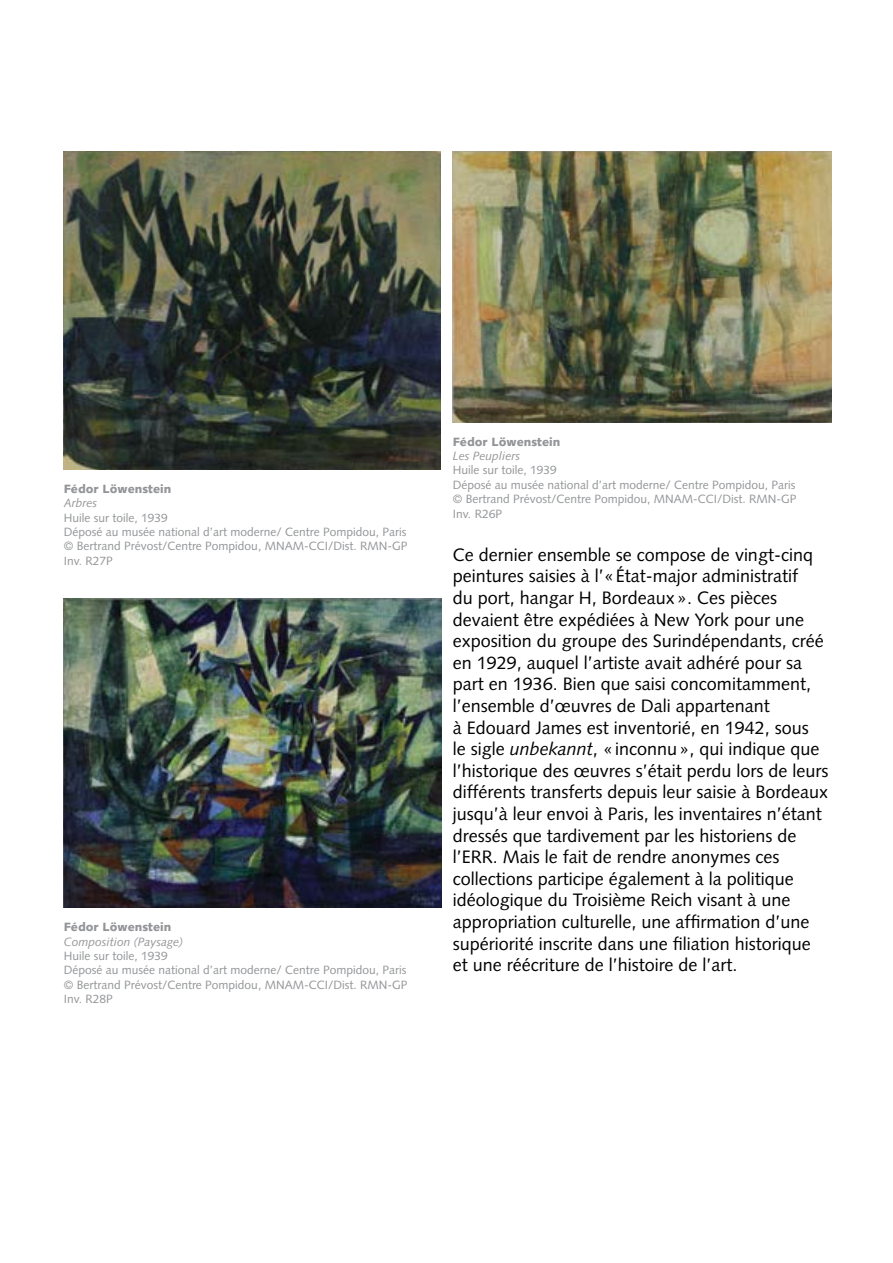
<style>
.page{position:relative;width:893px;height:1263px;background:#fff}
.page>*{position:absolute;margin:0;border:0;box-sizing:border-box;transform-origin:0 0}
.t1{font:18px/21.6px "Syntax";color:#000}
.t2{font:12px/14.4px "Syntax";color:#939598}
.t3{font:900 12px "Syntax";color:#939598}
.t4{font:italic 12px "Syntax";color:#939598}
.s1{font-style:italic}
</style>
<div class="page">
<img style="left:64px;top:151px;width:377px;height:318px">
<img style="left:64px;top:599px;width:378px;height:309px">
<img style="left:453px;top:151px;width:378px;height:271px">
<p class="t3" style="left:64px;top:481px;width:109px">Fédor Löwenstein</p>
<p class="t4" style="left:64px;top:496px;width:35px">Arbres</p>
<p class="t2" style="left:64px;top:510px;width:345px">Huile sur toile, 1939<br>Déposé au musée national d’art moderne/ Centre Pompidou, Paris © Bertrand Prévost/Centre Pompidou, MNAM-CCI/Dist. RMN-GP Inv. R27P</p>
<p class="t3" style="left:64px;top:920px;width:109px">Fédor Löwenstein</p>
<p class="t4" style="left:64px;top:934px;width:121px">Composition (Paysage)</p>
<p class="t2" style="left:64px;top:949px;width:345px">Huile sur toile, 1939<br>Déposé au musée national d’art moderne/ Centre Pompidou, Paris © Bertrand Prévost/Centre Pompidou, MNAM-CCI/Dist. RMN-GP Inv. R28P</p>
<p class="t3" style="left:453px;top:434px;width:109px">Fédor Löwenstein</p>
<p class="t4" style="left:453px;top:449px;width:69px">Les Peupliers</p>
<p class="t2" style="left:453px;top:463px;width:345px">Huile sur toile, 1939<br>Déposé au musée national d’art moderne/ Centre Pompidou, Paris © Bertrand Prévost/Centre Pompidou, MNAM-CCI/Dist. RMN-GP Inv. R26P</p>
<p class="t1" style="left:453px;top:544px;width:377px">Ce dernier ensemble se compose de vingt-cinq peintures saisies à l’«État-major administratif<br>du port, hangar H, Bordeaux». Ces pièces devaient être expédiées à New York pour une exposition du groupe des Surindépendants, créé en 1929, auquel l’artiste avait adhéré pour sa part en 1936. Bien que saisi concomitamment, l’ensemble d’œuvres de Dali appartenant<br>à Edouard James est inventorié, en 1942, sous<br>le sigle <span class="s1">unbekannt</span>, «inconnu», qui indique que l’historique des œuvres s’était perdu lors de leurs différents transferts depuis leur saisie à Bordeaux jusqu’à leur envoi à Paris, les inventaires n’étant dressés que tardivement par les historiens de l’ERR. Mais le fait de rendre anonymes ces collections participe également à la politique idéologique du Troisième Reich visant à une appropriation culturelle, une affirmation d’une supériorité inscrite dans une filiation historique et une réécriture de l’histoire de l’art.</p>
</div>
